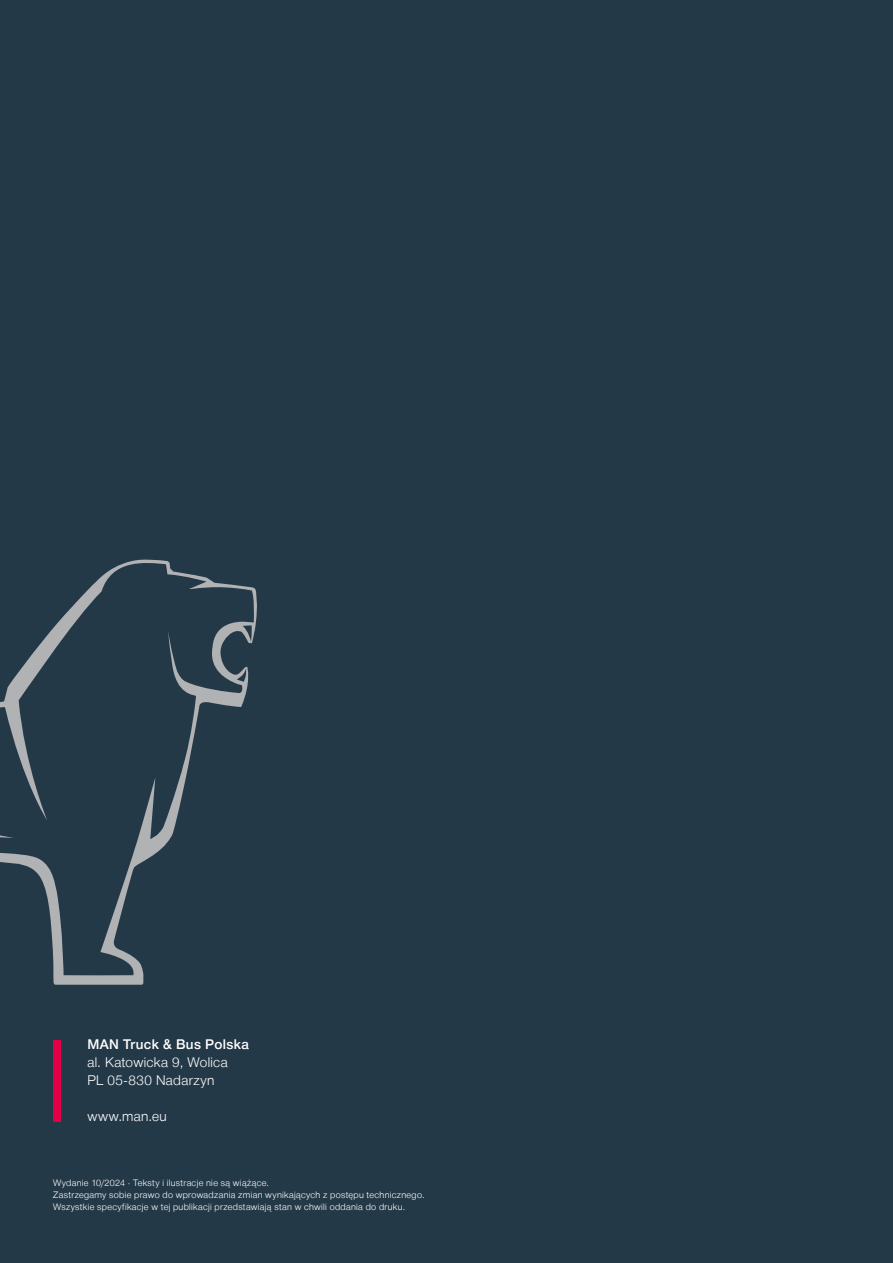
<style>
.page{position:relative;width:893px;height:1263px;background:#243948}
.page>*{position:absolute;margin:0;border:0;box-sizing:border-box;transform-origin:0 0}
.Copy_ohne{font:300 13.5px "Man Global";letter-spacing:.025em;color:#fff}
.Copy_ohne-2{font:500 13.5px "Man Global";letter-spacing:.03em;color:#fff}
.MAN_CI2017_Copyright{font:300 9px "Man Global";letter-spacing:.04em;color:#fff}
</style>
<div class="page">
<div style="left:53px;top:1040px;width:8px;height:81px;background:#e40045"></div>
<svg style="left:0;top:560px;width:257px;height:425px"></svg>
<p class="Copy_ohne-2" style="left:87px;top:1037px;width:163px">MAN Truck &amp; Bus Polska</p>
<p class="Copy_ohne" style="left:87px;top:1055px;width:142px">al. Katowicka 9, Wolica</p>
<p class="Copy_ohne" style="left:87px;top:1073px;width:128px">PL 05-830 Nadarzyn</p>
<p class="Copy_ohne" style="left:87px;top:1109px;width:81px">www.man.eu</p>
<p class="MAN_CI2017_Copyright" style="left:53px;top:1177px;width:217px">Wydanie 10/2024 · Teksty i ilustracje nie są wiążące.</p>
<p class="MAN_CI2017_Copyright" style="left:53px;top:1189px;width:373px">Zastrzegamy sobie prawo do wprowadzania zmian wynikających z postępu technicznego.</p>
<p class="MAN_CI2017_Copyright" style="left:53px;top:1201px;width:354px">Wszystkie specyfikacje w tej publikacji przedstawiają stan w chwili oddania do druku.</p>
</div>
